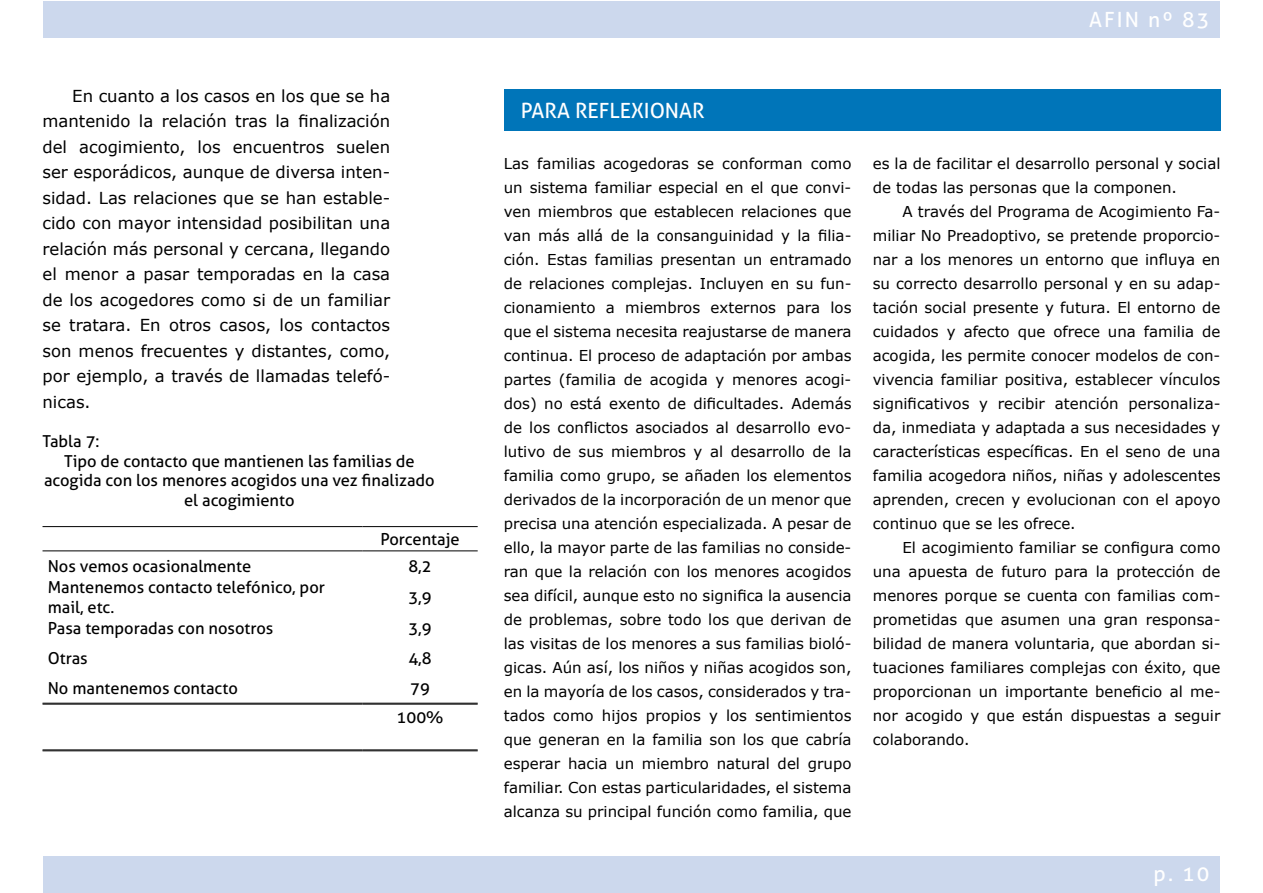
<style>
.page{position:relative;width:1263px;height:893px;background:#fff}
.page>*{position:absolute;margin:0;border:0;box-sizing:border-box;transform-origin:0 0}
.t1{font:21px "Aller";color:#fff}
.t2{font:16.5px/25.5px "Verdana";color:#000;text-align:justify}
.t3{font:16.5px/19.8px "Aller";color:#000}
.t4{font:15px/24px "Verdana";color:#000;text-align:justify}
</style>
<div class="page">
<div style="left:43px;top:1px;width:1177px;height:37px;background:#ccd8ed"></div>
<div style="left:43px;top:856px;width:1177px;height:37px;background:#ccd8ed"></div>
<hr style="left:43px;top:526px;width:319px;height:1px;background:#000">
<hr style="left:362px;top:526px;width:116px;height:1px;background:#000">
<hr style="left:43px;top:550px;width:319px;height:1px;background:#000">
<hr style="left:362px;top:550px;width:116px;height:1px;background:#000">
<hr style="left:43px;top:703px;width:319px;height:1px;background:#000">
<hr style="left:43px;top:704px;width:319px;height:1px;background:#000">
<hr style="left:362px;top:703px;width:116px;height:1px;background:#000">
<hr style="left:362px;top:704px;width:116px;height:1px;background:#000">
<hr style="left:43px;top:750px;width:319px;height:1px;background:#000">
<hr style="left:43px;top:751px;width:319px;height:1px;background:#000">
<hr style="left:362px;top:750px;width:116px;height:1px;background:#000">
<hr style="left:362px;top:751px;width:116px;height:1px;background:#000">
<div style="left:504px;top:89px;width:716px;height:42px;background:#0075b9"></div>
<p class="t2" style="left:43px;top:83px;width:349px;text-indent:30px">En cuanto a los casos en los que se ha mantenido la relación tras la finalización del acogimiento, los encuentros suelen ser esporádicos, aunque de diversa inten&shy;sidad. Las relaciones que se han estable&shy;cido con mayor intensidad posibilitan una relación más personal y cercana, llegando el menor a pasar temporadas en la casa de los acogedores como si de un familiar se tratara. En otros casos, los contactos son menos frecuentes y distantes, como, por ejemplo, a través de llamadas telefó&shy;nicas.</p>
<p class="t3" style="left:43px;top:431px;width:59px">Tabla 7:</p>
<p class="t3" style="left:64px;top:451px;width:352px">Tipo de contacto que mantienen las familias de</p>
<p class="t3" style="left:44px;top:470px;width:392px">acogida con los menores acogidos una vez finalizado</p>
<p class="t3" style="left:184px;top:490px;width:112px">el acogimiento</p>
<p class="t3" style="left:380px;top:529px;width:81px">Porcentaje</p>
<p class="t3" style="left:48px;top:556px;width:205px">Nos vemos ocasionalmente</p>
<p class="t3" style="left:408px;top:556px;width:25px">8,2</p>
<p class="t3" style="left:48px;top:577px;width:279px">Mantenemos contacto telefónico, por mail, etc.</p>
<p class="t3" style="left:408px;top:587px;width:25px">3,9</p>
<p class="t3" style="left:48px;top:618px;width:227px">Pasa temporadas con nosotros</p>
<p class="t3" style="left:408px;top:618px;width:25px">3,9</p>
<p class="t3" style="left:48px;top:649px;width:41px">Otras</p>
<p class="t3" style="left:408px;top:649px;width:25px">4,8</p>
<p class="t3" style="left:48px;top:678px;width:192px">No mantenemos contacto</p>
<p class="t3" style="left:396px;top:674px;width:49px;line-height:28.8px;text-align:center">79<br>100%</p>
<h1 class="t1" style="left:1089px;top:7px;width:122px">AFIN nº 83</h1>
<h1 class="t1" style="left:521px;top:98px;width:185px">PARA REFLEXIONAR</h1>
<p class="t4" style="left:504px;top:151px;width:349px">Las familias acogedoras se conforman como un sistema familiar especial en el que convi&shy;ven miembros que establecen relaciones que van más allá de la consanguinidad y la filia&shy;ción. Estas familias presentan un entramado de relaciones complejas. Incluyen en su fun&shy;cionamiento a miembros externos para los que el sistema necesita reajustarse de manera continua. El proceso de adaptación por ambas partes (familia de acogida y menores acogi&shy;dos) no está exento de dificultades. Además de los conflictos asociados al desarrollo evo&shy;lutivo de sus miembros y al desarrollo de la familia como grupo, se añaden los elementos derivados de la incorporación de un menor que precisa una atención especializada. A pesar de ello, la mayor parte de las familias no conside&shy;ran que la relación con los menores acogidos sea difícil, aunque esto no significa la ausencia de problemas, sobre todo los que derivan de las visitas de los menores a sus familias bioló&shy;gicas. Aún así, los niños y niñas acogidos son, en la mayoría de los casos, considerados y tra&shy;tados como hijos propios y los sentimientos que generan en la familia son los que cabría esperar hacia un miembro natural del grupo familiar. Con estas particularidades, el sistema alcanza su principal función como familia, que</p>
<p class="t4" style="left:873px;top:151px;width:349px">es la de facilitar el desarrollo personal y social de todas las personas que la componen.</p>
<p class="t4" style="left:873px;top:199px;width:349px;text-indent:30px">A través del Programa de Acogimiento Fa&shy;miliar No Preadoptivo, se pretende proporcio&shy;nar a los menores un entorno que influya en su correcto desarrollo personal y en su adap&shy;tación social presente y futura. El entorno de cuidados y afecto que ofrece una familia de acogida, les permite conocer modelos de con&shy;vivencia familiar positiva, establecer vínculos significativos y recibir atención personaliza&shy;da, inmediata y adaptada a sus necesidades y características específicas. En el seno de una familia acogedora niños, niñas y adolescentes aprenden, crecen y evolucionan con el apoyo continuo que se les ofrece.</p>
<p class="t4" style="left:873px;top:535px;width:349px;text-indent:30px">El acogimiento familiar se configura como una apuesta de futuro para la protección de menores porque se cuenta con familias com&shy;prometidas que asumen una gran responsa&shy;bilidad de manera voluntaria, que abordan si&shy;tuaciones familiares complejas con éxito, que proporcionan un importante beneficio al me&shy;nor acogido y que están dispuestas a seguir colaborando.</p>
<h1 class="t1" style="left:1153px;top:861px;width:57px">p. 10</h1>
</div>
